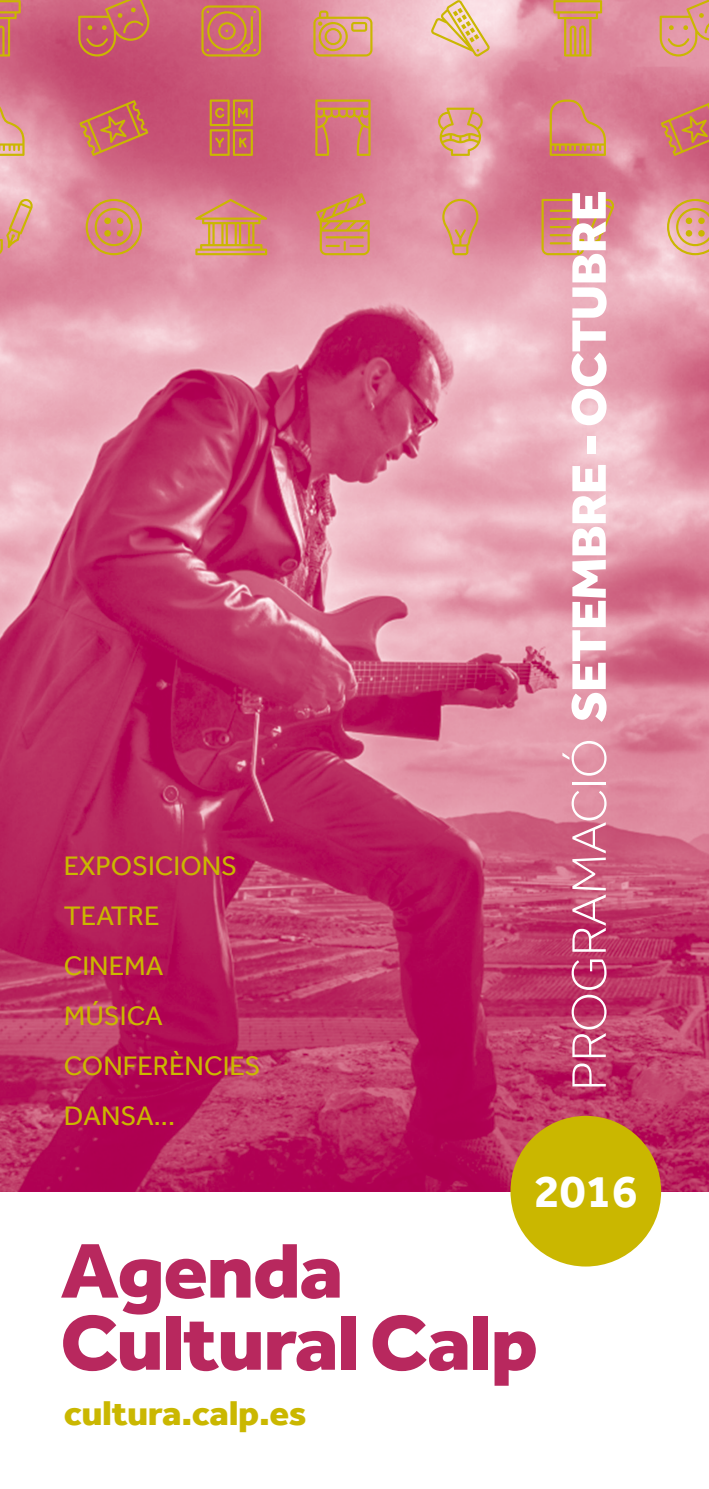
<style>
.page{position:relative;width:709px;height:1489px;background:#fff}
.page>*{position:absolute;margin:0;border:0;box-sizing:border-box;transform-origin:0 0}
.t1{font:800 80px "Effra";letter-spacing:-.02em;color:#b8285e;scale:1.05 1}
.t2{font:800 50px "Effra";letter-spacing:-.02em;color:#fff;scale:1.05 1}
.t3{font:700 47.5px "Effra";color:#fff}
.t4{font:800 35.5px "Effra";letter-spacing:-.01em;color:#cab700;scale:1.05 1}
.t5{font:27.5px "Effra";color:#cab700}
.s1{font-weight:300}
</style>
<div class="page">
<img style="left:0;top:0;width:709px;height:1191px">
<svg style="left:86px;top:199px;width:56px;height:56px;background:#d68d73"></svg>
<svg style="left:195px;top:199px;width:72px;height:56px;background:#d6956b"></svg>
<svg style="left:210px;top:99px;width:43px;height:57px;background:#c8784b"></svg>
<svg style="left:0;top:0;width:21px;height:56px"></svg>
<svg style="left:79px;top:100px;width:69px;height:56px;background:#c96a60"></svg>
<svg style="left:0;top:199px;width:34px;height:56px;background:#e0a391"></svg>
<svg style="left:201px;top:5px;width:60px;height:51px;background:#cc7b5a"></svg>
<svg style="left:78px;top:0;width:74px;height:56px;background:#c96665"></svg>
<svg style="left:0;top:99px;width:25px;height:57px"></svg>
<svg style="left:667px;top:199px;width:42px;height:56px;background:#e1ac8b"></svg>
<svg style="left:442px;top:199px;width:36px;height:56px;background:#db9683"></svg>
<svg style="left:315px;top:99px;width:55px;height:57px;background:#d18365"></svg>
<svg style="left:553px;top:0;width:49px;height:56px;background:#d7956f"></svg>
<svg style="left:316px;top:193px;width:54px;height:62px;background:#d48f69"></svg>
<svg style="left:438px;top:108px;width:44px;height:48px;background:#dea87e"></svg>
<svg style="left:660px;top:100px;width:49px;height:56px;background:#ce7568"></svg>
<svg style="left:313px;top:11px;width:59px;height:45px;background:#dca37a"></svg>
<svg style="left:541px;top:199px;width:74px;height:56px;background:#d58a73"></svg>
<svg style="left:430px;top:0;width:60px;height:56px;background:#ecccab"></svg>
<svg style="left:659px;top:0;width:50px;height:56px;background:#dd9a88"></svg>
<svg style="left:549px;top:99px;width:57px;height:57px;background:#d68a78"></svg>
<div style="left:510px;top:1115px;width:151px;height:151px;background:#cab700;border-radius:50%"></div>
<p class="t5" style="left:64px;top:849px;width:175px">EXPOSICIONS</p>
<p class="t5" style="left:64px;top:899px;width:97px">TEATRE</p>
<p class="t5" style="left:64px;top:949px;width:101px">CINEMA</p>
<p class="t5" style="left:64px;top:999px;width:100px">MÚSICA</p>
<p class="t5" style="left:64px;top:1049px;width:198px">CONFERÈNCIES</p>
<p class="t5" style="left:64px;top:1099px;width:113px">DANSA...</p>
<p class="t2" style="left:558px;top:1090px;width:859px;rotate:-90deg"><span class="s1">PROGRAMACIÓ</span> SETEMBRE - OCTUBRE</p>
<p class="t3" style="left:534px;top:1161px;width:105px">2016</p>
<p class="t1" style="left:60px;top:1221px;width:271px">Agenda</p>
<p class="t1" style="left:60px;top:1293px;width:456px">Cultural Calp</p>
<p class="t4" style="left:64px;top:1391px;width:233px">cultura.calp.es</p>
</div>
